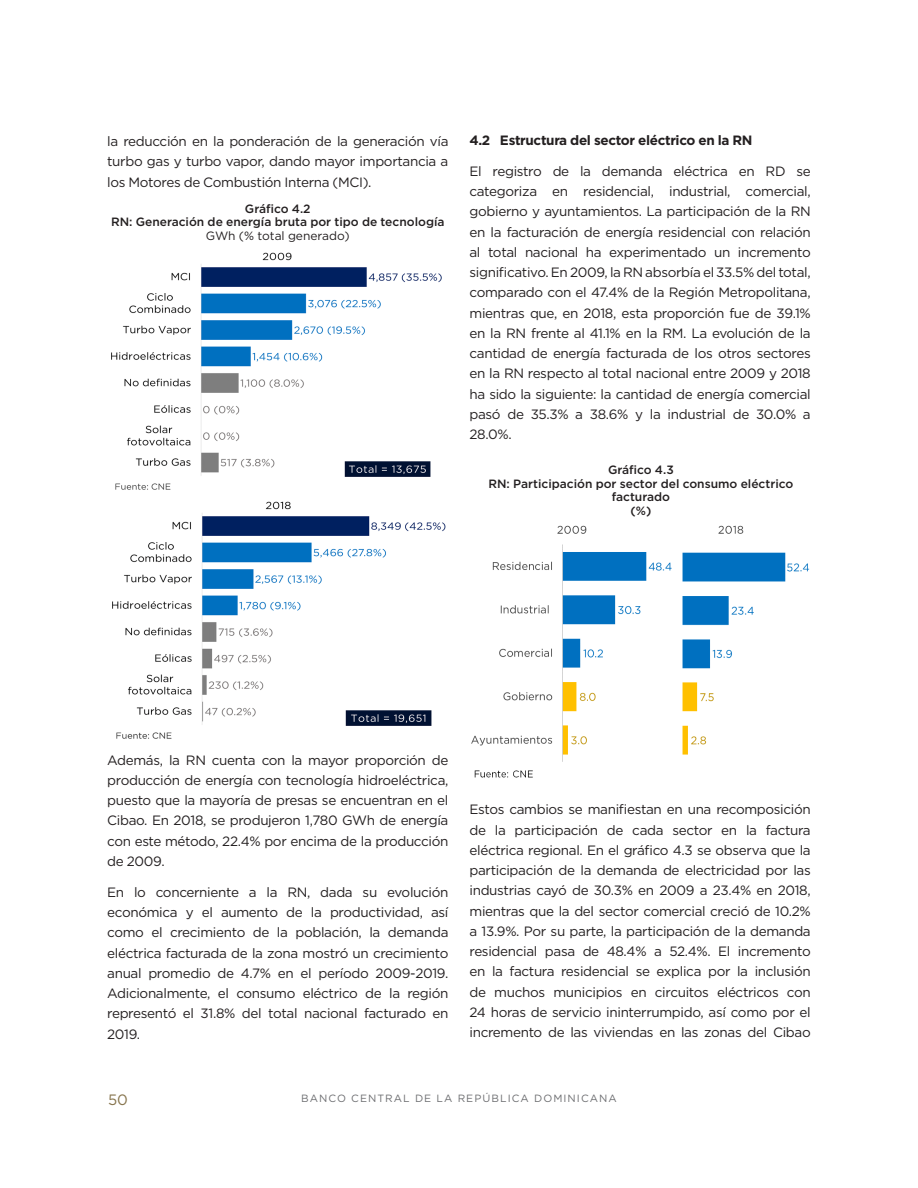
<style>
.page{position:relative;width:918px;height:1188px;background:#fff}
.page>*{position:absolute;margin:0;border:0;box-sizing:border-box;transform-origin:0 0}
.t1{font:15px "Gotham";color:#87754e}
.t2{font:13.5px/20.2px "Gotham";letter-spacing:-.025em;color:#231f20;text-align:justify}
.t3{font:700 13.5px "Gotham";letter-spacing:-.025em;color:#231f20}
.t4{font:500 12px/13.5px "Gotham";color:#231f20;text-align:center}
.t5{font:12px "Gotham";color:#231f20}
.t6{font:10.5px "Gotham";letter-spacing:.1em;color:#6c6d70}
</style>
<div class="page">
<img style="left:111px;top:252px;width:331px;height:238px">
<img style="left:112px;top:501px;width:334px;height:238px">
<img style="left:471px;top:525px;width:339px;height:253px">
<p class="t2" style="left:107px;top:131px;width:343px">la reducción en la ponderación de la generación vía turbo gas y turbo vapor, dando mayor importancia a los Motores de Combustión Interna (MCI).</p>
<p class="t4" style="left:111px;top:202px;width:335px">Gráfico 4.2<br>RN: Generación de energía bruta por tipo de tecnología</p>
<p class="t5" style="left:206px;top:228px;width:145px">GWh (% total generado)</p>
<p class="t3" style="left:470px;top:131px;width:285px">4.2 Estructura del sector eléctrico en la RN</p>
<p class="t2" style="left:470px;top:161px;width:343px">El registro de la demanda eléctrica en RD se categoriza en residencial, industrial, comercial, gobierno y ayuntamientos. La participación de la RN en la facturación de energía residencial con relación al total nacional ha experimentado un incremento significativo. En 2009, la RN absorbía el 33.5% del total, comparado con el 47.4% de la Región Metropolitana, mientras que, en 2018, esta proporción fue de 39.1% en la RN frente al 41.1% en la RM. La evolución de la cantidad de energía facturada de los otros sectores en la RN respecto al total nacional entre 2009 y 2018 ha sido la siguiente: la cantidad de energía comercial pasó de 35.3% a 38.6% y la industrial de 30.0% a 28.0%.</p>
<p class="t4" style="left:488px;top:463px;width:306px">Gráfico 4.3<br>RN: Participación por sector del consumo eléctrico facturado<br>(%)</p>
<p class="t2" style="left:107px;top:749px;width:343px">Además, la RN cuenta con la mayor proporción de producción de energía con tecnología hidroeléctrica, puesto que la mayoría de presas se encuentran en el Cibao. En 2018, se produjeron 1,780 GWh de energía con este método, 22.4% por encima de la producción de 2009.</p>
<p class="t2" style="left:107px;top:882px;width:343px">En lo concerniente a la RN, dada su evolución económica y el aumento de la productividad, así como el crecimiento de la población, la demanda eléctrica facturada de la zona mostró un crecimiento anual promedio de 4.7% en el período 2009-2019.<br>Adicionalmente, el consumo eléctrico de la región representó el 31.8% del total nacional facturado en 2019.</p>
<p class="t2" style="left:470px;top:799px;width:343px">Estos cambios se manifiestan en una recomposición de la participación de cada sector en la factura eléctrica regional. En el gráfico 4.3 se observa que la participación de la demanda de electricidad por las industrias cayó de 30.3% en 2009 a 23.4% en 2018, mientras que la del sector comercial creció de 10.2% a 13.9%. Por su parte, la participación de la demanda residencial pasa de 48.4% a 52.4%. El incremento en la factura residencial se explica por la inclusión de muchos municipios en circuitos eléctricos con 24 horas de servicio ininterrumpido, así como por el incremento de las viviendas en las zonas del Cibao</p>
<p class="t1" style="left:108px;top:1091px;width:21px">50</p>
<p class="t6" style="left:301px;top:1091px;width:317px">BANCO CENTRAL DE LA REPÚBLICA DOMINICANA</p>
</div>
